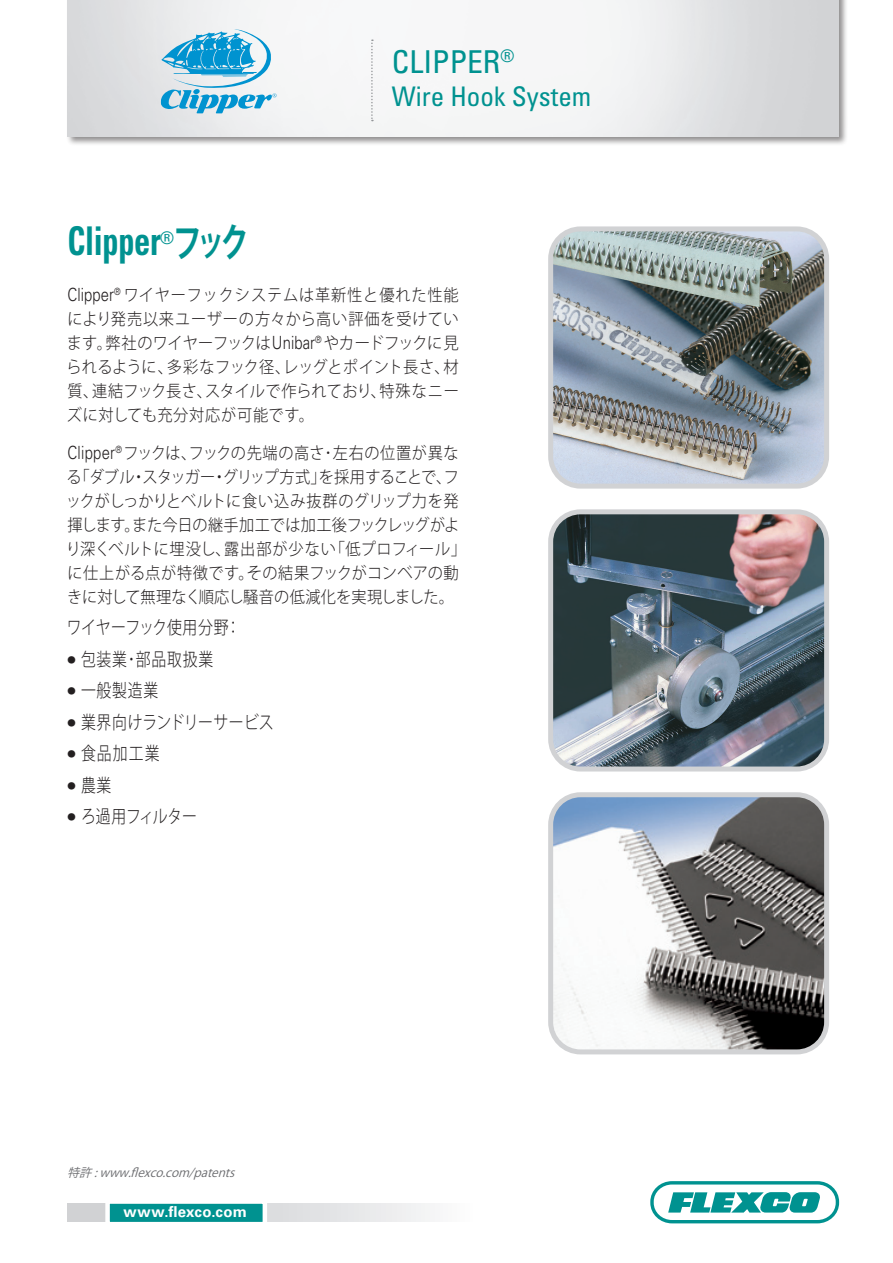
<style>
.page{position:relative;width:893px;height:1263px;background:#fff}
.page>*{position:absolute;margin:0;border:0;box-sizing:border-box;transform-origin:0 0}
.HEADERS_intro_hdr{font:700 condensed 39.6px "Univers LT Std";letter-spacing:-.01em;color:#009290;scale:.82 1}
.MASTHEAD_key_productName{font:condensed 31.5px "Univers LT Std";color:#009290}
.MASTHEAD_product_descriptor{font:condensed 27px "Univers LT Std";color:#009290}
.t1{font:300 18.15px "Koz Go Pro";letter-spacing:.045em;color:#231f20;scale:.82 1}
.t2{font:300 18.15px "Koz Go Pro";letter-spacing:.01em;color:#231f20;scale:.82 1}
.t3{font:300 18.15px "Koz Go Pro";letter-spacing:-.02em;color:#231f20;scale:.82 1}
.t4{font:300 18.15px "Koz Go Pro";letter-spacing:-.01em;color:#231f20;scale:.82 1}
.HEADERS_intro_hdr-2{font:condensed 17.4px "Univers LT Std";color:#009290}
.t5{font:300 16.5px/24px "Koz Go Pro";letter-spacing:.01em;color:#231f20;text-align:justify;scale:.92 1}
.t6{font:700 15.6px "Univers LT Std";letter-spacing:.02em;color:#fff}
.t7{font:700 15px "Univers LT Std";letter-spacing:.015em;color:#fff}
.t8{font:italic 12px "Koz Go Pro";color:#6c6d70}
.s1{font-family:"Koz Go Pro";font-stretch:normal}
.s2{font-family:"Univers LT Std";font-size:18.15px}
</style>
<div class="page">
<div style="left:66px;top:0;width:782px;height:146px;background:#231f20;opacity:.5"></div>
<img style="left:67px;top:0;width:771px;height:136px">
<svg style="left:650px;top:1181px;width:189px;height:42px"></svg>
<svg style="left:68px;top:1204px;width:362px;height:18px"></svg>
<div style="left:105px;top:1199px;width:162px;height:27px;background:#009290;border:4px solid #fff"></div>
<img style="left:554px;top:232px;width:269px;height:251px">
<div style="left:548px;top:226px;width:281px;height:263px;border:5px solid #d1d2d4;border-radius:30px"></div>
<img style="left:554px;top:515px;width:269px;height:250px">
<div style="left:548px;top:509px;width:281px;height:262px;border:5px solid #d1d2d4;border-radius:30px"></div>
<img style="left:554px;top:798px;width:269px;height:250px">
<div style="left:548px;top:792px;width:281px;height:262px;border:5px solid #d1d2d4;border-radius:30px"></div>
<svg style="left:371px;top:40px;width:2px;height:81px"></svg>
<svg style="left:161px;top:29px;width:116px;height:85px"></svg>
<p class="HEADERS_intro_hdr" style="left:68px;top:216px;width:223px">Clipper <span class="s1">フック</span></p>
<p class="HEADERS_intro_hdr-2" style="left:160px;top:227px;width:15px">®</p>
<p class="MASTHEAD_key_productName" style="left:392px;top:42px;width:124px">CLIPPER<sup>®</sup></p>
<p class="MASTHEAD_product_descriptor" style="left:392px;top:79px;width:201px">Wire Hook System</p>
<p class="t5" style="left:66px;top:283px;width:428px"><span class="s2">Clipper</span><sup>®</sup> ワイヤーフックシステムは革新性と優れた性能により発売以来ユーザーの方々から高い評価を受けています。弊社のワイヤーフックは<span class="s2">Unibar</span><sup>®</sup> やカードフックに見られるように、多彩なフック径、レッグとポイント長さ、材質、連結フック長さ、スタイルで作られており、特殊なニーズに対しても充分対応が可能です。</p>
<p class="t5" style="left:66px;top:441px;width:436px;text-align:left"><span class="s2">Clipper</span><sup>®</sup> フックは、フックの先端の高さ･左右の位置が異なる「ダブル・スタッガー・グリップ方式」を採用することで、フックがしっかりとベルトに食い込み抜群のグリップ力を発揮します。また今日の継手加工では加工後フックレッグがより深くベルトに埋没し、露出部が少ない「低プロフィール」に仕上がる点が特徴です。その結果フックがコンベアの動きに対して無理なく順応し騒音の低減化を実現しました。</p>
<p class="t3" style="left:67px;top:616px;width:213px">ワイヤーフック使用分野：</p>
<p class="t1" style="left:68px;top:647px;width:179px"><sup>●</sup> 包装業･部品取扱業</p>
<p class="t1" style="left:68px;top:679px;width:112px"><sup>●</sup> 一般製造業</p>
<p class="t2" style="left:68px;top:710px;width:253px"><sup>●</sup> 業界向けランドリーサービス</p>
<p class="t1" style="left:68px;top:742px;width:114px"><sup>●</sup> 食品加工業</p>
<p class="t1" style="left:68px;top:773px;width:55px"><sup>●</sup> 農業</p>
<p class="t4" style="left:68px;top:805px;width:160px"><sup>●</sup> ろ過用フィルター</p>
<p class="t8" style="left:67px;top:1164px;width:173px">特許 :www.flexco.com/patents</p>
<p class="t7" style="left:138px;top:1203px;width:111px">ww.flexco.com</p>
<p class="t6" style="left:125px;top:1203px;width:130px">www.flexco.com</p>
</div>
